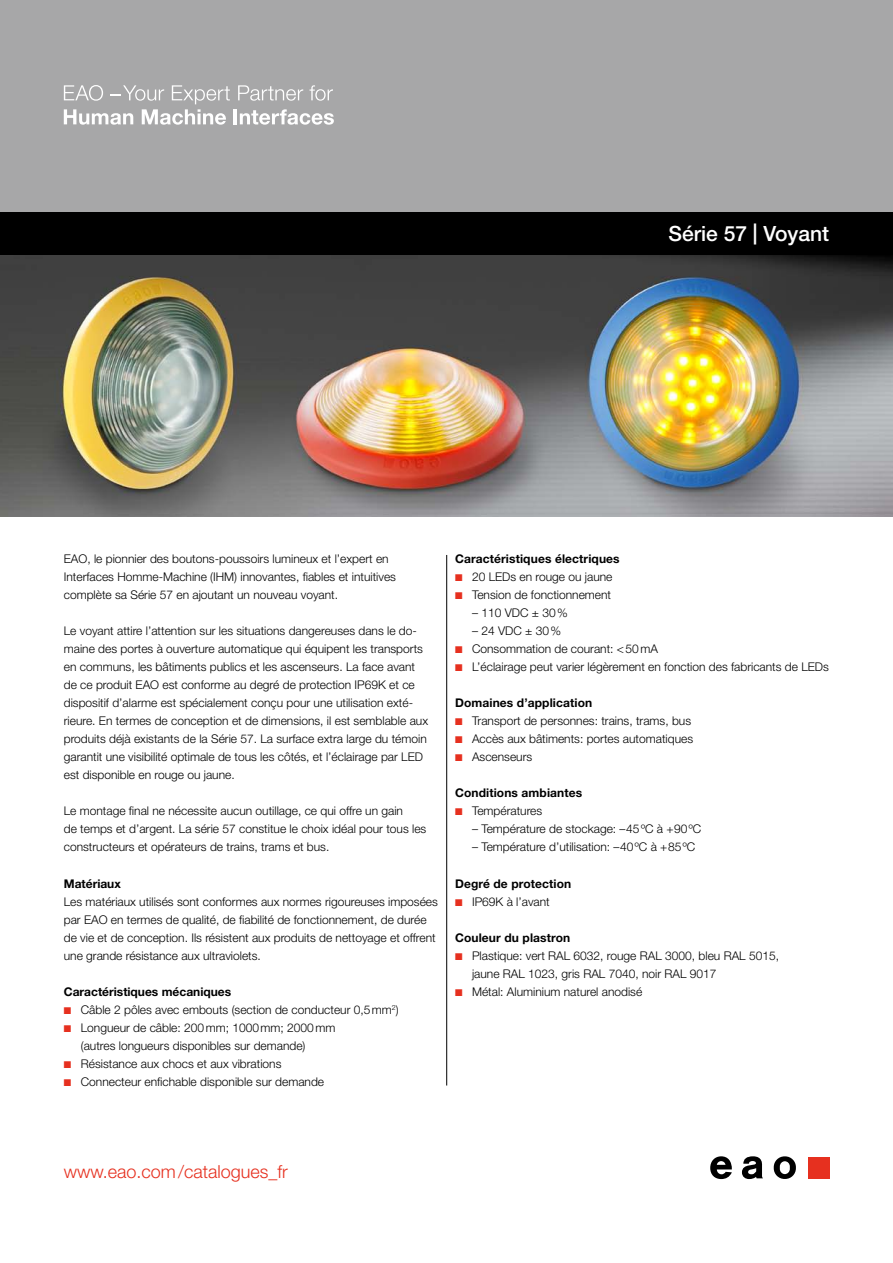
<style>
.page{position:relative;width:893px;height:1263px;background:#fff}
.page>*{position:absolute;margin:0;border:0;box-sizing:border-box;transform-origin:0 0}
.Titel_negativ_weiss{font:500 21px "Helvetica Neue LT Pro";color:#fff}
.t1{font:300 18px "Helvetica Neue LT Pro";color:#e6301f}
.Grundtext_deutsch{font:300 12px/18px "Helvetica Neue LT Pro";color:#000}
.Grundtext_D_Aufz__St{font:300 12px/18px "Helvetica Neue LT Pro";color:#000}
.Grundtext_deutsch-2{font:700 12px "Helvetica Neue LT Pro";letter-spacing:.01em;color:#000}
.s1{color:#e6301f}
</style>
<div class="page">
<div style="left:0;top:0;width:893px;height:213px;background:#a7a7a8"></div>
<svg style="left:238px;top:85px;width:65px;height:16px"></svg>
<svg style="left:309px;top:85px;width:24px;height:16px"></svg>
<svg style="left:64px;top:85px;width:166px;height:40px"></svg>
<hr style="left:234px;top:109px;width:3px;height:15px;background:#fff">
<svg style="left:240px;top:109px;width:94px;height:16px"></svg>
<img style="left:0;top:255px;width:893px;height:261px">
<svg style="left:774px;top:1156px;width:22px;height:23px"></svg>
<svg style="left:710px;top:1156px;width:22px;height:23px"></svg>
<div style="left:808px;top:1157px;width:21px;height:21px;background:#e6301f"></div>
<svg style="left:742px;top:1156px;width:21px;height:23px"></svg>
<hr style="left:446px;top:555px;width:1px;height:530px;background:#000">
<div style="left:0;top:213px;width:893px;height:42px;background:#000"></div>
<p class="Titel_negativ_weiss" style="left:668px;top:221px;width:162px">Série 57 | Voyant</p>
<p class="Grundtext_deutsch" style="left:64px;top:550px;width:334px">EAO, le pionnier des boutons-poussoirs lumineux et l’expert en<br>Interfaces Homme-Machine (IHM) innovantes, fiables et intuitives complète sa Série 57 en ajoutant un nouveau voyant.</p>
<p class="Grundtext_deutsch" style="left:64px;top:622px;width:366px">Le voyant attire l’attention sur les situations dangereuses dans le do&shy;maine des portes à ouverture automatique qui équipent les transports en communs, les bâtiments publics et les ascenseurs. La face avant de ce produit EAO est conforme au degré de protection IP69K et ce dispositif d’alarme est spécialement conçu pour une utilisation exté&shy;rieure. En termes de conception et de dimensions, il est semblable aux produits déjà existants de la Série 57. La surface extra large du témoin garantit une visibilité optimale de tous les côtés, et l’éclairage par LED est disponible en rouge ou jaune.</p>
<p class="Grundtext_deutsch" style="left:64px;top:802px;width:364px">Le montage final ne nécessite aucun outillage, ce qui offre un gain<br>de temps et d’argent. La série 57 constitue le choix idéal pour tous les constructeurs et opérateurs de trains, trams et bus.</p>
<p class="Grundtext_deutsch-2" style="left:64px;top:876px;width:59px">Matériaux</p>
<p class="Grundtext_deutsch" style="left:64px;top:892px;width:376px">Les matériaux utilisés sont conformes aux normes rigoureuses imposées par EAO en termes de qualité, de fiabilité de fonctionnement, de durée de vie et de conception. Ils résistent aux produits de nettoyage et offrent une grande résistance aux ultraviolets.</p>
<p class="Grundtext_deutsch-2" style="left:64px;top:984px;width:169px">Caractéristiques mécaniques</p>
<p class="Grundtext_D_Aufz__St" style="left:64px;top:1000px;width:336px"><span class="s1">■</span> Câble 2 pôles avec embouts (section de conducteur 0,5mm<sup>2</sup>)</p>
<p class="Grundtext_D_Aufz__St" style="left:81px;top:1018px;width:256px;text-indent:-17px"><span class="s1">■</span> Longueur de câble: 200mm; 1000mm; 2000mm (autres longueurs disponibles sur demande)</p>
<p class="Grundtext_D_Aufz__St" style="left:64px;top:1054px;width:219px"><span class="s1">■</span> Résistance aux chocs et aux vibrations</p>
<p class="Grundtext_D_Aufz__St" style="left:64px;top:1072px;width:262px"><span class="s1">■</span> Connecteur enfichable disponible sur demande</p>
<p class="Grundtext_deutsch-2" style="left:455px;top:552px;width:166px">Caractéristiques électriques</p>
<p class="Grundtext_D_Aufz__St" style="left:455px;top:568px;width:159px"><span class="s1">■</span> 20 LEDs en rouge ou jaune</p>
<p class="Grundtext_D_Aufz__St" style="left:455px;top:586px;width:158px"><span class="s1">■</span> Tension de fonctionnement</p>
<p class="Grundtext_D_Aufz__St" style="left:472px;top:604px;width:97px">– 110 VDC ± 30%</p>
<p class="Grundtext_D_Aufz__St" style="left:472px;top:622px;width:91px">– 24 VDC ± 30%</p>
<p class="Grundtext_D_Aufz__St" style="left:455px;top:640px;width:205px"><span class="s1">■</span> Consommation de courant: &lt;50mA</p>
<p class="Grundtext_D_Aufz__St" style="left:455px;top:658px;width:375px"><span class="s1">■</span> L’éclairage peut varier légèrement en fonction des fabricants de LEDs</p>
<p class="Grundtext_deutsch-2" style="left:455px;top:696px;width:139px">Domaines d’application</p>
<p class="Grundtext_D_Aufz__St" style="left:455px;top:712px;width:238px"><span class="s1">■</span> Transport de personnes: trains, trams, bus</p>
<p class="Grundtext_D_Aufz__St" style="left:455px;top:730px;width:240px"><span class="s1">■</span> Accès aux bâtiments: portes automatiques</p>
<p class="Grundtext_D_Aufz__St" style="left:455px;top:748px;width:79px"><span class="s1">■</span> Ascenseurs</p>
<p class="Grundtext_deutsch-2" style="left:455px;top:786px;width:129px">Conditions ambiantes</p>
<p class="Grundtext_D_Aufz__St" style="left:455px;top:802px;width:89px"><span class="s1">■</span> Températures</p>
<p class="Grundtext_D_Aufz__St" style="left:472px;top:820px;width:231px">– Température de stockage: –45ºC à +90ºC</p>
<p class="Grundtext_D_Aufz__St" style="left:472px;top:838px;width:225px">– Température d’utilisation: –40ºC à +85ºC</p>
<p class="Grundtext_deutsch-2" style="left:455px;top:876px;width:118px">Degré de protection</p>
<p class="Grundtext_D_Aufz__St" style="left:455px;top:892px;width:96px"><span class="s1">■</span> IP69K à l’avant</p>
<p class="Grundtext_deutsch-2" style="left:455px;top:930px;width:117px">Couleur du plastron</p>
<p class="Grundtext_D_Aufz__St" style="left:472px;top:946px;width:309px;text-indent:-17px"><span class="s1">■</span> Plastique: vert RAL 6032, rouge RAL 3000, bleu RAL 5015, jaune RAL 1023, gris RAL 7040, noir RAL 9017</p>
<p class="Grundtext_D_Aufz__St" style="left:455px;top:982px;width:189px"><span class="s1">■</span> Métal: Aluminium naturel anodisé</p>
<p class="t1" style="left:64px;top:1161px;width:226px">www.eao.com/catalogues_fr</p>
</div>
